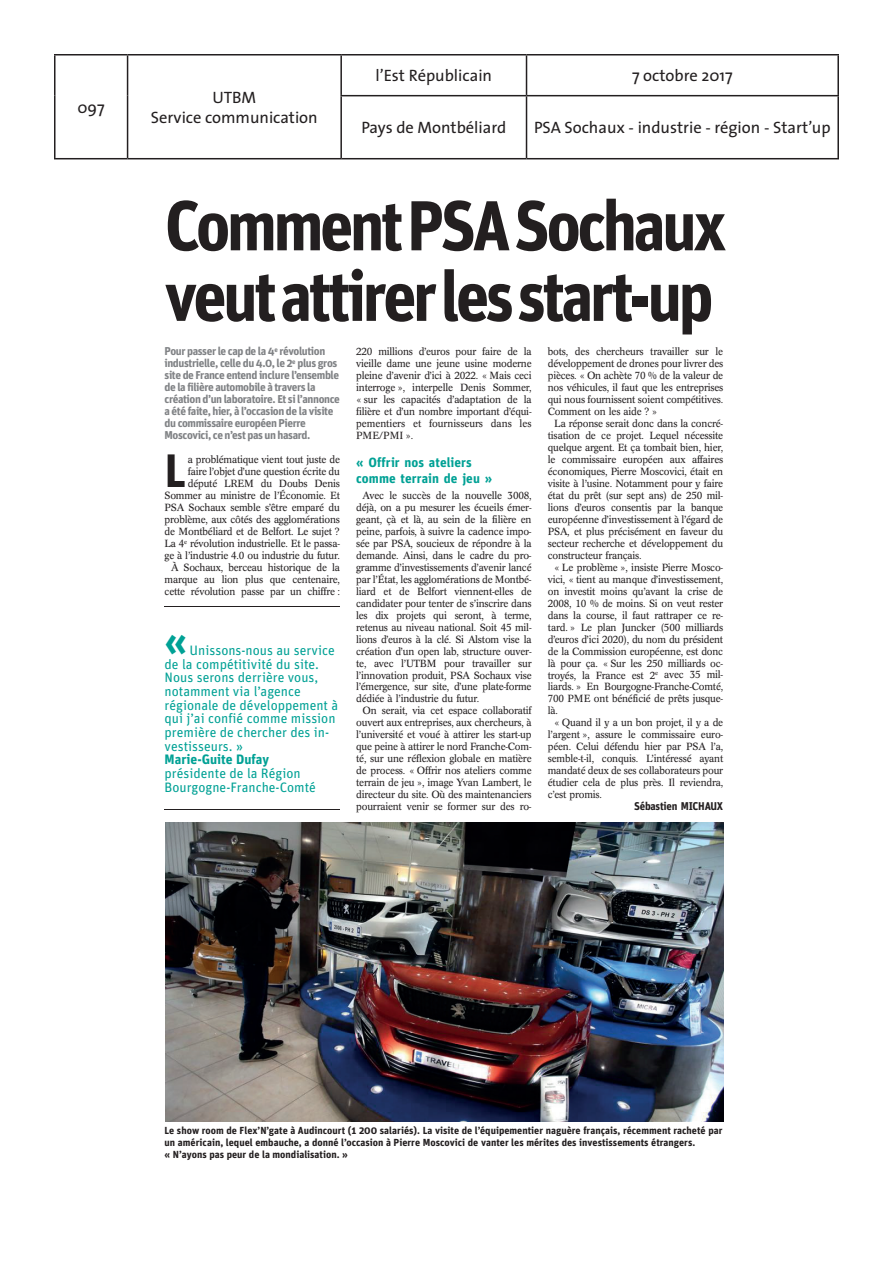
<style>
.page{position:relative;width:893px;height:1263px;background:#fff}
.page>*{position:absolute;margin:0;border:0;box-sizing:border-box;transform-origin:0 0}
.t1{font:700 70.5px/70.5px "Unit OTEI";letter-spacing:-.055em;color:#231f20;scale:.94 1}
.t2{font:700 46.8px "Unit OTEI";color:#231f20}
.t3{font:700 40.95px "Unit OTEI";color:#00a195}
.t4{font:16.5px/19.8px "The Sans";color:#231f20;text-align:center}
.t5{font:13.65px/13.6px "Unit OTEI";color:#00a195}
.t6{font:700 13.65px "Unit OTEI";color:#00a195}
.t7{font:700 13.35px/16.2px "Unit OTEI";letter-spacing:.005em;color:#00a195}
.t8{font:700 11.4px/12px "Unit OTEI";letter-spacing:-.035em;color:#808285}
.t9{font:700 11.25px "Unit OTEI";letter-spacing:-.02em;color:#231f20}
.t10{font:10.2px/12px "Concorde BQEI";letter-spacing:-.02em;color:#231f20;text-align:justify}
.t11{font:700 10.2px/12px "Unit OTEI";color:#231f20}
</style>
<div class="page">
<hr style="left:54px;top:54px;width:74px;height:2px;background:#231f20">
<hr style="left:54px;top:55px;width:2px;height:41px;background:#231f20">
<hr style="left:128px;top:54px;width:213px;height:2px;background:#231f20">
<hr style="left:127px;top:55px;width:1px;height:41px;background:#231f20">
<hr style="left:341px;top:54px;width:185px;height:2px;background:#231f20">
<hr style="left:340px;top:55px;width:2px;height:40px;background:#231f20">
<hr style="left:526px;top:54px;width:313px;height:2px;background:#231f20">
<hr style="left:526px;top:55px;width:1px;height:40px;background:#231f20">
<hr style="left:837px;top:55px;width:2px;height:40px;background:#231f20">
<hr style="left:54px;top:96px;width:2px;height:62px;background:#231f20">
<hr style="left:127px;top:96px;width:1px;height:62px;background:#231f20">
<hr style="left:340px;top:95px;width:186px;height:1px;background:#231f20">
<hr style="left:340px;top:96px;width:2px;height:62px;background:#231f20">
<hr style="left:526px;top:95px;width:313px;height:1px;background:#231f20">
<hr style="left:526px;top:96px;width:1px;height:62px;background:#231f20">
<hr style="left:837px;top:96px;width:2px;height:62px;background:#231f20">
<hr style="left:54px;top:158px;width:74px;height:1px;background:#231f20">
<hr style="left:128px;top:158px;width:213px;height:1px;background:#231f20">
<hr style="left:341px;top:158px;width:185px;height:1px;background:#231f20">
<hr style="left:526px;top:158px;width:313px;height:1px;background:#231f20">
<img style="left:165px;top:822px;width:558px;height:300px">
<hr style="left:165px;top:607px;width:175px;height:1px;background:#231f20">
<hr style="left:165px;top:810px;width:175px;height:1px;background:#231f20">
<h3 class="t4" style="left:78px;top:97px;width:29px">097</h3>
<h3 class="t4" style="left:151px;top:87px;width:168px">UTBM<br>Service communication</h3>
<h3 class="t4" style="left:376px;top:65px;width:118px">l’Est Républicain</h3>
<h3 class="t4" style="left:632px;top:65px;width:102px">7 octobre 2017</h3>
<h3 class="t4" style="left:361px;top:117px;width:146px">Pays de Montbéliard</h3>
<h3 class="t4" style="left:534px;top:117px;width:298px">PSA Sochaux - industrie - région - Start’up</h3>
<h1 class="t1" style="left:165px;top:188px;width:599px">Comment PSA Sochaux veut attirer les start-up</h1>
<p class="t8" style="left:165px;top:345px;width:177px">Pour passer le cap de la 4<sup>e</sup> révolution industrielle, celle du 4.0, le 2<sup>e</sup> plus gros site de France entend inclure l’ensemble de la filière automobile à travers la création d’un laboratoire. Et si l’annonce a été faite, hier, à l’occasion de la visite du commissaire européen Pierre Moscovici, ce n’est pas un hasard.</p>
<p class="t10" style="left:356px;top:345px;width:177px">220 millions d’euros pour faire de la vieille dame une jeune usine moderne pleine d’avenir d’ici à 2022. « Mais ceci interroge », interpelle Denis Sommer, « sur les capacités d’adaptation de la filière et d’un nombre important d’équi&shy;pementiers et fournisseurs dans les PME/PMI ».</p>
<h3 class="t7" style="left:356px;top:454px;width:137px">« Offrir nos ateliers comme terrain de jeu »</h3>
<p class="t10" style="left:356px;top:489px;width:177px;text-indent:6px">Avec le succès de la nouvelle 3008, déjà, on a pu mesurer les écueils émer&shy;geant, çà et là, au sein de la filière en peine, parfois, à suivre la cadence impo&shy;sée par PSA, soucieux de répondre à la demande. Ainsi, dans le cadre du pro&shy;gramme d’investissements d’avenir lancé par l’État, les agglomérations de Montbé&shy;liard et de Belfort viennent-elles de candidater pour tenter de s’inscrire dans les dix projets qui seront, à terme, retenus au niveau national. Soit 45 mil&shy;lions d’euros à la clé. Si Alstom vise la création d’un open lab, structure ouver&shy;te, avec l’UTBM pour travailler sur l’innovation produit, PSA Sochaux vise l’émergence, sur site, d’une plate-forme dédiée à l’industrie du futur.</p>
<p class="t10" style="left:356px;top:704px;width:177px;text-indent:6px">On serait, via cet espace collaboratif ouvert aux entreprises, aux chercheurs, à l’université et voué à attirer les start-up que peine à attirer le nord Franche-Com&shy;té, sur une réflexion globale en matière de process. « Offrir nos ateliers comme terrain de jeu », image Yvan Lambert, le directeur du site. Où des maintenanciers pourraient venir se former sur des ro-</p>
<p class="t10" style="left:548px;top:345px;width:177px">bots, des chercheurs travailler sur le développement de drones pour livrer des pièces. « On achète 70 % de la valeur de nos véhicules, il faut que les entreprises qui nous fournissent soient compétitives.<br>Comment on les aide ? »</p>
<p class="t10" style="left:548px;top:417px;width:177px;text-indent:6px">La réponse serait donc dans la concré&shy;tisation de ce projet. Lequel nécessite quelque argent. Et ça tombait bien, hier, le commissaire européen aux affaires économiques, Pierre Moscovici, était en visite à l’usine. Notamment pour y faire état du prêt (sur sept ans) de 250 mil&shy;lions d’euros consentis par la banque européenne d’investissement à l’égard de PSA, et plus précisément en faveur du secteur recherche et développement du constructeur français.</p>
<p class="t10" style="left:548px;top:561px;width:177px;text-indent:6px">« Le problème », insiste Pierre Mosco&shy;vici, « tient au manque d’investissement, on investit moins qu’avant la crise de 2008, 10 % de moins. Si on veut rester dans la course, il faut rattraper ce re&shy;tard. » Le plan Juncker (500 milliards d’euros d’ici 2020), du nom du président de la Commission européenne, est donc là pour ça. « Sur les 250 milliards oc&shy;troyés, la France est 2<sup>e</sup> avec 35 mil&shy;liards. » En Bourgogne-Franche-Comté, 700 PME ont bénéficié de prêts jusque&shy;là.</p>
<p class="t10" style="left:548px;top:716px;width:177px;text-indent:6px">« Quand il y a un bon projet, il y a de l’argent », assure le commissaire euro&shy;péen. Celui défendu hier par PSA l’a, semble-t-il, conquis. L’intéressé ayant mandaté deux de ses collaborateurs pour étudier cela de plus près. Il reviendra, c’est promis.</p>
<p class="t9" style="left:634px;top:798px;width:91px">Sébastien MICHAUX</p>
<h2 class="t2" style="left:165px;top:438px;width:24px">L</h2>
<p class="t10" style="left:165px;top:453px;width:177px;text-align:right">a problématique vient tout juste de<br>faire l’objet d’une question écrite du député LREM du Doubs Denis Sommer au ministre de l’Économie. Et PSA Sochaux semble s’être emparé du problème, aux côtés des agglomérations de Montbéliard et de Belfort. Le sujet ?<br>La 4<sup>e</sup> révolution industrielle. Et le passa&shy;ge à l’industrie 4.0 ou industrie du futur.<br>À Sochaux, berceau historique de la marque au lion plus que centenaire, cette révolution passe par un chiffre :</p>
<h3 class="t3" style="left:165px;top:612px;width:24px">«</h3>
<h3 class="t5" style="left:165px;top:643px;width:175px;text-indent:25px">Unissons-nous au service de la compétitivité du site.<br>Nous serons derrière vous, notamment via l’agence régionale de développement à qui j’ai confié comme mission première de chercher des in&shy;vestisseurs. »</h3>
<h3 class="t6" style="left:165px;top:750px;width:106px">Marie-Guite Dufay</h3>
<h3 class="t5" style="left:165px;top:766px;width:153px">présidente de la Région<br>Bourgogne-Franche-Comté</h3>
<p class="t11" style="left:165px;top:1124px;width:559px">Le show room de Flex’N’gate à Audincourt (1 200 salariés). La visite de l’équipementier naguère français, récemment racheté par un américain, lequel embauche, a donné l’occasion à Pierre Moscovici de vanter les mérites des investissements étrangers.<br>« N’ayons pas peur de la mondialisation. »</p>
</div>
